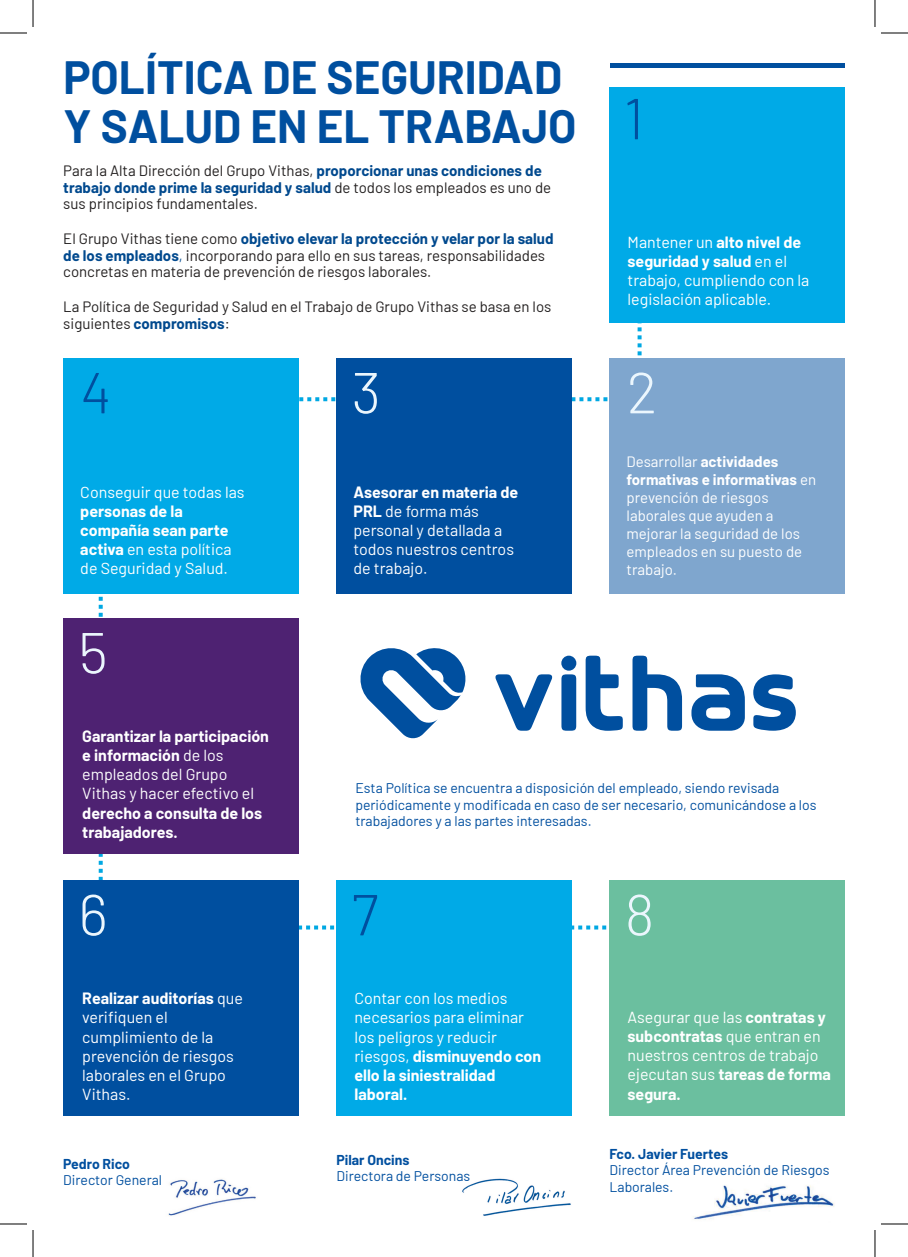
<style>
.page{position:relative;width:908px;height:1257px;background:#fff}
.page>*{position:absolute;margin:0;border:0;box-sizing:border-box;transform-origin:0 0}
.t1{font:300 57.7px "Barlow";color:#ebf6fd}
.t2{font:300 57.7px "Barlow";color:#004f9f}
.t3{font:700 45.6px/49px "Barlow";color:#004f9f}
.t4{font:16px/19.2px "Barlow";color:#fff}
.t5{font:700 16px/19.2px "Barlow";color:#fff}
.t6{font:15px/17px "Barlow";color:#232020}
.t7{font:15px/18px "Barlow";color:#fff}
.t8{font:14px/16.8px "Barlow";color:#004f9f}
.t9{font:700 14px "Barlow";color:#004f9f}
.s1{font-weight:300;font-size:57.7px}
.s2{font-weight:700;color:#00498e}
.s3{color:#00498e}
.s4{font-weight:700}
.s5{font-weight:400}
</style>
<div class="page">
<div style="left:610px;top:63px;width:234px;height:5px;background:#004f9f"></div>
<svg style="left:97px;top:323px;width:634px;height:608px"></svg>
<div style="left:609px;top:88px;width:235px;height:235px;background:#00aae7"></div>
<div style="left:609px;top:358px;width:235px;height:235px;background:#7fa6ce"></div>
<div style="left:336px;top:358px;width:235px;height:235px;background:#004f9f"></div>
<div style="left:609px;top:880px;width:235px;height:235px;background:#6bbf9f"></div>
<div style="left:336px;top:880px;width:235px;height:235px;background:#00aae7"></div>
<div style="left:63px;top:358px;width:235px;height:235px;background:#00aae7"></div>
<div style="left:63px;top:618px;width:235px;height:235px;background:#4e2272"></div>
<div style="left:63px;top:880px;width:235px;height:235px;background:#004f9f"></div>
<img style="left:168px;top:1179px;width:88px;height:37px">
<img style="left:693px;top:1185px;width:142px;height:35px">
<img style="left:462px;top:1178px;width:109px;height:38px">
<svg style="left:357px;top:645px;width:438px;height:95px"></svg>
<svg style="left:0;top:33px;width:27px;height:1px"></svg>
<svg style="left:881px;top:33px;width:27px;height:1px"></svg>
<svg style="left:0;top:1224px;width:27px;height:1px"></svg>
<svg style="left:881px;top:1224px;width:27px;height:1px"></svg>
<svg style="left:33px;top:0;width:1px;height:27px"></svg>
<svg style="left:33px;top:1230px;width:1px;height:27px"></svg>
<svg style="left:874px;top:0;width:1px;height:27px"></svg>
<svg style="left:874px;top:1230px;width:1px;height:27px"></svg>
<h2 class="t3" style="left:63px;top:49px;width:582px">POLÍTICA DE SEGURIDAD<br>Y SALUD EN EL TRABAJO <span class="s1">1</span></h2>
<p class="t6" style="left:63px;top:160px;width:489px">Para la Alta Dirección del Grupo Vithas, <span class="s2">proporcionar unas condiciones de trabajo donde prime la seguridad y salud</span> de todos los empleados es uno de sus principios fundamentales.</p>
<p class="t6" style="left:63px;top:228px;width:492px">El Grupo Vithas tiene como <span class="s2">objetivo elevar la protección y velar por la salud de los empleados</span><span class="s3">,</span> incorporando para ello en sus tareas, responsabilidades concretas en materia de prevención de riesgos laborales.</p>
<p class="t6" style="left:63px;top:296px;width:489px">La Política de Seguridad y Salud en el Trabajo de Grupo Vithas se basa en los siguientes <span class="s2">compromisos</span>:</p>
<p class="t4" style="left:627px;top:231px;width:183px">Mantener un <span class="s4">alto nivel de seguridad y salud</span> en el trabajo, cumpliendo con la legislación aplicable.</p>
<h1 class="t2" style="left:80px;top:351px;width:32px">4</h1>
<h1 class="t1" style="left:351px;top:351px;width:31px">3</h1>
<h1 class="t1" style="left:626px;top:351px;width:32px">2</h1>
<p class="t4" style="left:80px;top:481px;width:166px">Conseguir que todas las</p>
<p class="t5" style="left:80px;top:500px;width:153px">personas de la compañía sean parte activa <span class="s5">en esta política de Seguridad y Salud.</span></p>
<h1 class="t1" style="left:78px;top:611px;width:31px">5</h1>
<p class="t4" style="left:82px;top:725px;width:188px"><span class="s4">Garantizar la participación e información</span> de los empleados del Grupo<br>Vithas y hacer efectivo el</p>
<p class="t5" style="left:82px;top:802px;width:181px">derecho a consulta de los trabajadores.</p>
<p class="t4" style="left:353px;top:481px;width:166px"><span class="s4">Asesorar en materia de<br>PRL</span> de forma más personal y detallada a todos nuestros centros de trabajo.</p>
<p class="t7" style="left:626px;top:451px;width:191px">Desarrollar <span class="s4">actividades formativas e informativas</span> en prevención de riesgos laborales que ayuden a mejorar la seguridad de los empleados en su puesto de trabajo.</p>
<p class="t8" style="left:355px;top:778px;width:462px">Esta Política se encuentra a disposición del empleado, siendo revisada periódicamente y modificada en caso de ser necesario, comunicándose a los trabajadores y a las partes interesadas.</p>
<h1 class="t1" style="left:78px;top:873px;width:31px">6</h1>
<h1 class="t2" style="left:351px;top:873px;width:28px">7</h1>
<h1 class="t1" style="left:624px;top:873px;width:31px">8</h1>
<p class="t4" style="left:82px;top:988px;width:162px"><span class="s4">Realizar auditorías</span> que verifiquen el cumplimiento de la prevención de riesgos laborales en el Grupo<br>Vithas.</p>
<p class="t9" style="left:63px;top:1153px;width:68px">Pedro Rico</p>
<p class="t8" style="left:63px;top:1171px;width:100px">Director General</p>
<p class="t4" style="left:354px;top:988px;width:188px">Contar con los medios necesarios para eliminar los peligros y reducir riesgos, <span class="s4">disminuyendo con ello la siniestralidad laboral.</span></p>
<p class="t9" style="left:336px;top:1149px;width:74px">Pilar Oncins</p>
<p class="t8" style="left:336px;top:1167px;width:135px">Directora de Personas</p>
<p class="t4" style="left:627px;top:1006px;width:205px">Asegurar que las <span class="s4">contratas y subcontratas</span> que entran en nuestros centros de trabajo ejecutan sus <span class="s4">tareas de forma segura.</span></p>
<p class="t9" style="left:609px;top:1143px;width:120px">Fco. Javier Fuertes</p>
<p class="t8" style="left:609px;top:1161px;width:221px">Director Área Prevención de Riesgos<br>Laborales.</p>
</div>
